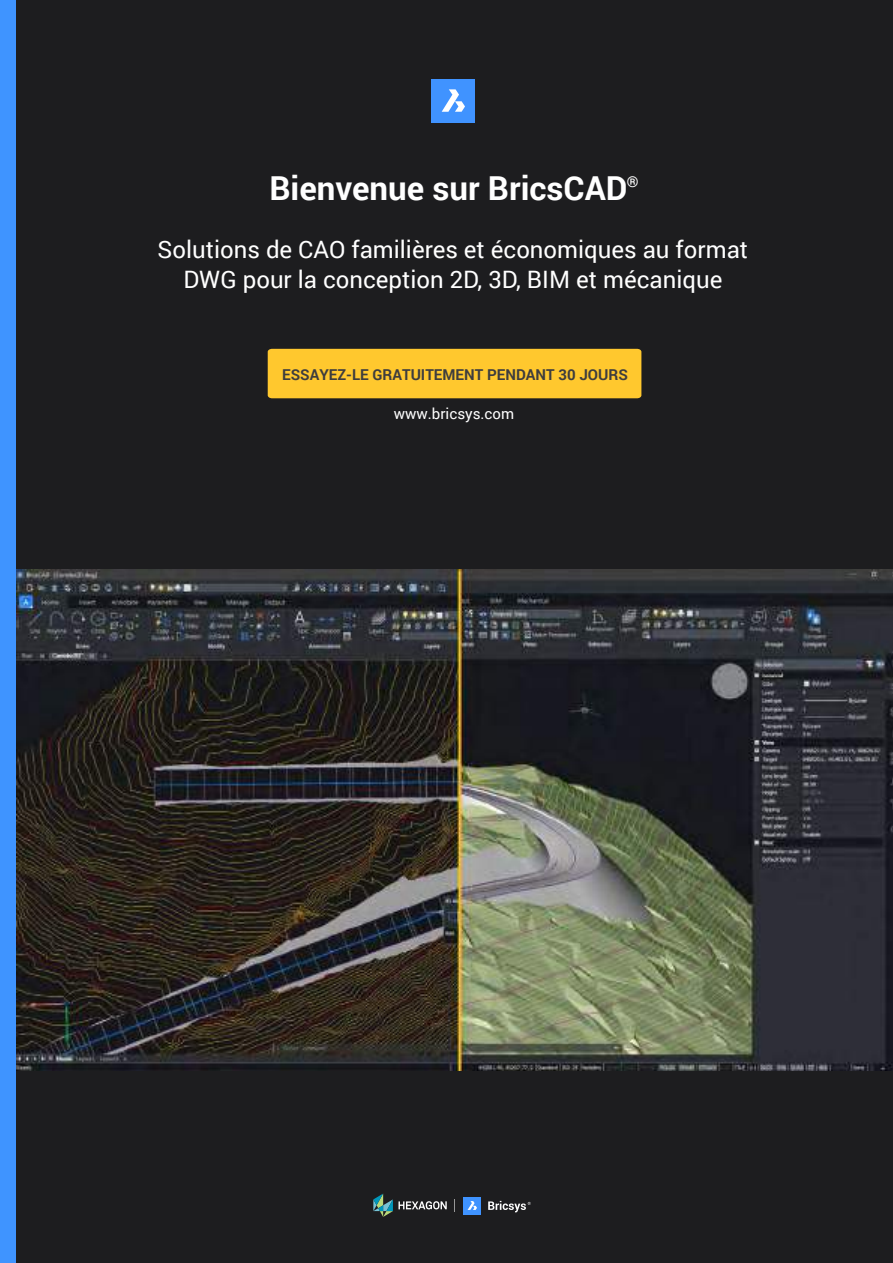
<style>
.page{position:relative;width:893px;height:1263px;background:#1d1d1f}
.page>*{position:absolute;margin:0;border:0;box-sizing:border-box;transform-origin:0 0}
.t1{font:700 33px "Roboto";color:#fff}
.t2{font:24px/30px "Roboto";color:#fff;text-align:center}
.t3{font:700 15px "Roboto";color:#3e3d3e}
.t4{font:15px "Roboto";color:#fff}
.t5{font:700 15px "Roboto";color:#fff}
</style>
<div class="page">
<div style="left:431px;top:79px;width:44px;height:43px;background:#4093ff"></div>
<svg style="left:442px;top:89px;width:23px;height:23px"></svg>
<div style="left:268px;top:349px;width:373px;height:49px;background:#ffc82e"></div>
<div style="left:463px;top:1197px;width:18px;height:17px;background:#3f93ff"></div>
<svg style="left:468px;top:1201px;width:9px;height:9px"></svg>
<svg style="left:488px;top:1201px;width:43px;height:10px"></svg>
<svg style="left:373px;top:1193px;width:74px;height:24px"></svg>
<svg style="left:454px;top:1199px;width:1px;height:12px"></svg>
<div style="left:0;top:0;width:16px;height:1263px;background:#3f94ff"></div>
<img style="left:16px;top:570px;width:877px;height:501px">
<h1 class="t1" style="left:269px;top:165px;width:359px">Bienvenue sur BricsCAD</h1>
<p class="t2" style="left:158px;top:234px;width:592px">Solutions de CAO familières et économiques au format<br>DWG pour la conception 2D, 3D, BIM et mécanique</p>
<p class="t5" style="left:627px;top:171px;width:13px">®</p>
<p class="t3" style="left:282px;top:364px;width:347px">ESSAYEZ-LE GRATUITEMENT PENDANT 30 JOURS</p>
<p class="t4" style="left:373px;top:403px;width:143px">on www.bricsys.com</p>
</div>
